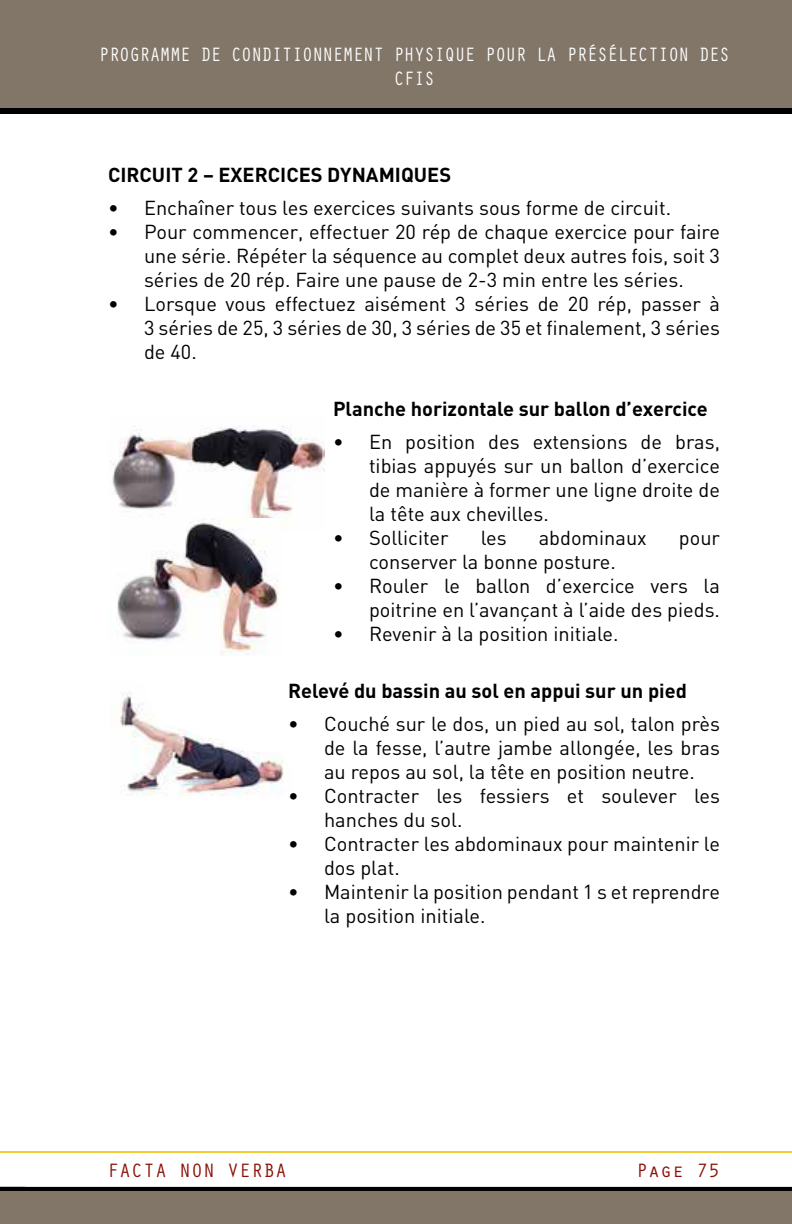
<style>
.page{position:relative;width:792px;height:1224px;background:#fff}
.page>*{position:absolute;margin:0;border:0;box-sizing:border-box;transform-origin:0 0}
.t1{font:20px/24px "DIN";color:#000;text-align:justify}
.t2{font:700 20px "DIN";color:#000}
.t3{font:20px/24px "Orator Std";letter-spacing:-.035em;color:#fff;text-align:center;scale:.9 1}
.t4{font:20px "Orator Std";color:#8b0f04}
</style>
<div class="page">
<div style="left:0;top:108px;width:792px;height:6px;background:#000"></div>
<div style="left:0;top:1187px;width:792px;height:8px;background:#000"></div>
<div style="left:0;top:1191px;width:792px;height:33px;background:#827668"></div>
<div style="left:0;top:0;width:792px;height:108px;background:#827668"></div>
<hr style="left:0;top:1151px;width:792px;height:2px;background:#f2cc31">
<img style="left:110px;top:426px;width:215px;height:97px">
<img style="left:110px;top:519px;width:172px;height:136px">
<img style="left:120px;top:692px;width:164px;height:104px">
<p class="t3" style="left:99px;top:41px;width:703px">PROGRAMME DE CONDITIONNEMENT PHYSIQUE POUR LA PRÉSÉLECTION DES<br>CFIS</p>
<p class="t2" style="left:108px;top:162px;width:345px">CIRCUIT 2 – EXERCICES DYNAMIQUES</p>
<p class="t1" style="left:108px;top:196px;width:565px">• Enchaîner tous les exercices suivants sous forme de circuit.</p>
<p class="t1" style="left:144px;top:220px;width:578px;text-indent:-36px">• Pour commencer, effectuer 20 rép de chaque exercice pour faire une série. Répéter la séquence au complet deux autres fois, soit 3 séries de 20 rép. Faire une pause de 2-3 min entre les séries.</p>
<p class="t1" style="left:144px;top:292px;width:578px;text-indent:-36px">• Lorsque vous effectuez aisément 3 séries de 20 rép, passer à 3 séries de 25, 3 séries de 30, 3 séries de 35 et finalement, 3 séries de 40.</p>
<p class="t2" style="left:333px;top:396px;width:376px">Planche horizontale sur ballon d’exercice</p>
<p class="t1" style="left:369px;top:430px;width:352px;text-indent:-36px">• En position des extensions de bras, tibias appuyés sur un ballon d’exercice de manière à former une ligne droite de la tête aux chevilles.</p>
<p class="t1" style="left:333px;top:526px;width:117px">• Solliciter</p>
<p class="t1" style="left:481px;top:526px;width:27px">les</p>
<p class="t1" style="left:539px;top:526px;width:110px">abdominaux</p>
<p class="t1" style="left:679px;top:526px;width:43px">pour</p>
<p class="t1" style="left:369px;top:550px;width:248px">conserver la bonne posture.</p>
<p class="t1" style="left:333px;top:574px;width:389px;text-align:right">• Rouler le ballon d’exercice vers la poitrine en l’avançant à l’aide des pieds.</p>
<p class="t1" style="left:333px;top:622px;width:287px">• Revenir à la position initiale.</p>
<p class="t2" style="left:288px;top:678px;width:400px">Relevé du bassin au sol en appui sur un pied</p>
<p class="t1" style="left:324px;top:712px;width:398px;text-indent:-36px">• Couché sur le dos, un pied au sol, talon près de la fesse, l’autre jambe allongée, les bras au repos au sol, la tête en position neutre.</p>
<p class="t1" style="left:324px;top:784px;width:397px;text-indent:-36px">• Contracter les fessiers et soulever les hanches du sol.</p>
<p class="t1" style="left:324px;top:832px;width:397px;text-indent:-36px">• Contracter les abdominaux pour maintenir le dos plat.</p>
<p class="t1" style="left:324px;top:880px;width:397px;text-indent:-36px">• Maintenir la position pendant 1 s et reprendre la position initiale.</p>
<p class="t4" style="left:107px;top:1156px;width:182px">FACTA NON VERBA</p>
<p class="t4" style="left:636px;top:1156px;width:85px">Page 75</p>
</div>
